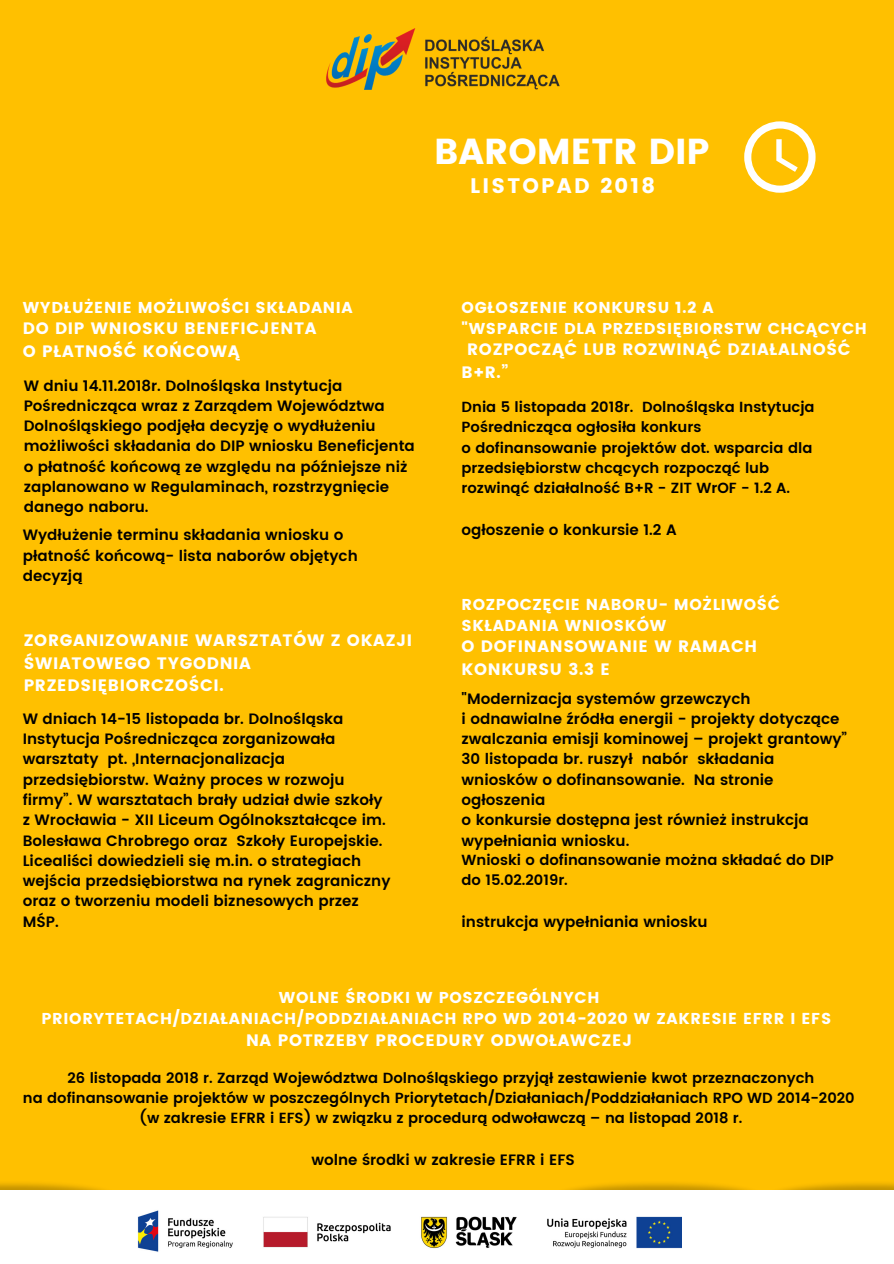
<style>
.page{position:relative;width:894px;height:1264px;background:#fff}
.page>*{position:absolute;margin:0;border:0;box-sizing:border-box;transform-origin:0 0}
.t1{font:36px "Poppins";color:#fff}
.t2{font:21px "Poppins";letter-spacing:.105em;color:#fff}
.t3{font:16.5px/22.5px "Poppins";letter-spacing:.045em;color:#fff}
.t4{font:15.75px/21.5px "Poppins";letter-spacing:.045em;color:#fff}
.t5{font:600 15px/20.2px "Poppins";color:#000}
.t6{font:600 14.7px/20.2px "Poppins";color:#000}
</style>
<div class="page">
<div style="left:0;top:0;width:893px;height:1263px;background:#ffc000"></div>
<img style="left:326px;top:29px;width:233px;height:61px">
<svg style="left:744px;top:121px;width:71px;height:72px"></svg>
<div style="left:546px;top:1190px;width:224px;height:73px;background:#fff"></div>
<img style="left:124px;top:1190px;width:557px;height:73px">
<img style="left:124px;top:1250px;width:5px;height:13px">
<img style="left:0;top:1183px;width:129px;height:28px">
<div style="left:0;top:1190px;width:124px;height:73px;background:#fff"></div>
<div style="left:759px;top:1190px;width:134px;height:73px;background:#fff"></div>
<h1 class="t1" style="left:434px;top:130px;width:277px">BAROMETR DIP</h1>
<h2 class="t2" style="left:470px;top:173px;width:186px">LISTOPAD 2018</h2>
<p class="t4" style="left:23px;top:296px;width:331px">WYDŁUŻENIE MOŻLIWOŚCI SKŁADANIA</p>
<p class="t3" style="left:23px;top:317px;width:295px">DO DIP WNIOSKU BENEFICJENTA<br>O PŁATNOŚĆ KOŃCOWĄ</p>
<p class="t5" style="left:24px;top:375px;width:392px">W dniu 14.11.2018r. Dolnośląska Instytucja Pośrednicząca wraz z Zarządem Województwa Dolnośląskiego podjęła decyzję o wydłużeniu możliwości składania do DIP wniosku Beneficjenta o płatność końcową ze względu na późniejsze niż zaplanowano w Regulaminach, rozstrzygnięcie danego naboru.</p>
<p class="t5" style="left:23px;top:525px;width:336px">Wydłużenie terminu składania wniosku o płatność końcową- lista naborów objętych decyzją</p>
<p class="t3" style="left:24px;top:629px;width:390px">ZORGANIZOWANIE WARSZTATÓW Z OKAZJI<br>ŚWIATOWEGO TYGODNIA<br>PRZEDSIĘBIORCZOŚCI.</p>
<p class="t5" style="left:23px;top:708px;width:369px">W dniach 14-15 listopada br. Dolnośląska Instytucja Pośrednicząca zorganizowała warsztaty pt. „Internacjonalizacja przedsiębiorstw. Ważny proces w rozwoju firmy”. W warsztatach brały udział dwie szkoły z Wrocławia - XII Liceum Ogólnokształcące im.<br>Bolesława Chrobrego oraz Szkoły Europejskie.<br>Licealiści dowiedzieli się m.in. o strategiach wejścia przedsiębiorstwa na rynek zagraniczny oraz o tworzeniu modeli biznesowych przez MŚP.</p>
<p class="t4" style="left:461px;top:296px;width:406px">OGŁOSZENIE KONKURSU 1.2 A<br>"WSPARCIE DLA PRZEDSIĘBIORSTW CHCĄCYCH</p>
<p class="t3" style="left:461px;top:338px;width:390px;text-indent:6px">ROZPOCZĄĆ LUB ROZWINĄĆ DZIAŁALNOŚĆ<br>B+R.”</p>
<p class="t6" style="left:461px;top:397px;width:354px">Dnia 5 listopada 2018r. Dolnośląska Instytucja Pośrednicząca ogłosiła konkurs<br>o dofinansowanie projektów dot. wsparcia dla przedsiębiorstw chcących rozpocząć lub rozwinąć działalność B+R - ZIT WrOF - 1.2 A.</p>
<p class="t5" style="left:461px;top:519px;width:216px">ogłoszenie o konkursie 1.2 A</p>
<p class="t4" style="left:461px;top:593px;width:320px">ROZPOCZĘCIE NABORU- MOŻLIWOŚĆ<br>SKŁADANIA WNIOSKÓW</p>
<p class="t3" style="left:461px;top:635px;width:297px">O DOFINANSOWANIE W RAMACH<br>KONKURSU 3.3 E</p>
<p class="t5" style="left:461px;top:688px;width:387px">"Modernizacja systemów grzewczych<br>i odnawialne źródła energii - projekty dotyczące zwalczania emisji kominowej – projekt grantowy” 30 listopada br. ruszył nabór składania wniosków o dofinansowanie. Na stronie ogłoszenia<br>o konkursie dostępna jest również instrukcja wypełniania wniosku.</p>
<p class="t6" style="left:461px;top:849px;width:374px">Wnioski o dofinansowanie można składać do DIP do 15.02.2019r.</p>
<p class="t5" style="left:461px;top:911px;width:247px">instrukcja wypełniania wniosku</p>
<p class="t4" style="left:42px;top:986px;width:791px;text-align:center">WOLNE ŚRODKI W POSZCZEGÓLNYCH<br>PRIORYTETACH/DZIAŁANIACH/PODDZIAŁANIACH RPO WD 2014-2020 W ZAKRESIE EFRR I EFS</p>
<p class="t3" style="left:246px;top:1028px;width:387px">NA POTRZEBY PROCEDURY ODWOŁAWCZEJ</p>
<p class="t6" style="left:23px;top:1067px;width:833px;text-align:center">26 listopada 2018 r. Zarząd Województwa Dolnośląskiego przyjął zestawienie kwot przeznaczonych<br>na dofinansowanie projektów w poszczególnych Priorytetach/Działaniach/Poddziałaniach RPO WD 2014-2020 (w zakresie EFRR i EFS) w związku z procedurą odwoławczą – na listopad 2018 r.</p>
<p class="t5" style="left:311px;top:1149px;width:265px">wolne środki w zakresie EFRR i EFS</p>
</div>
